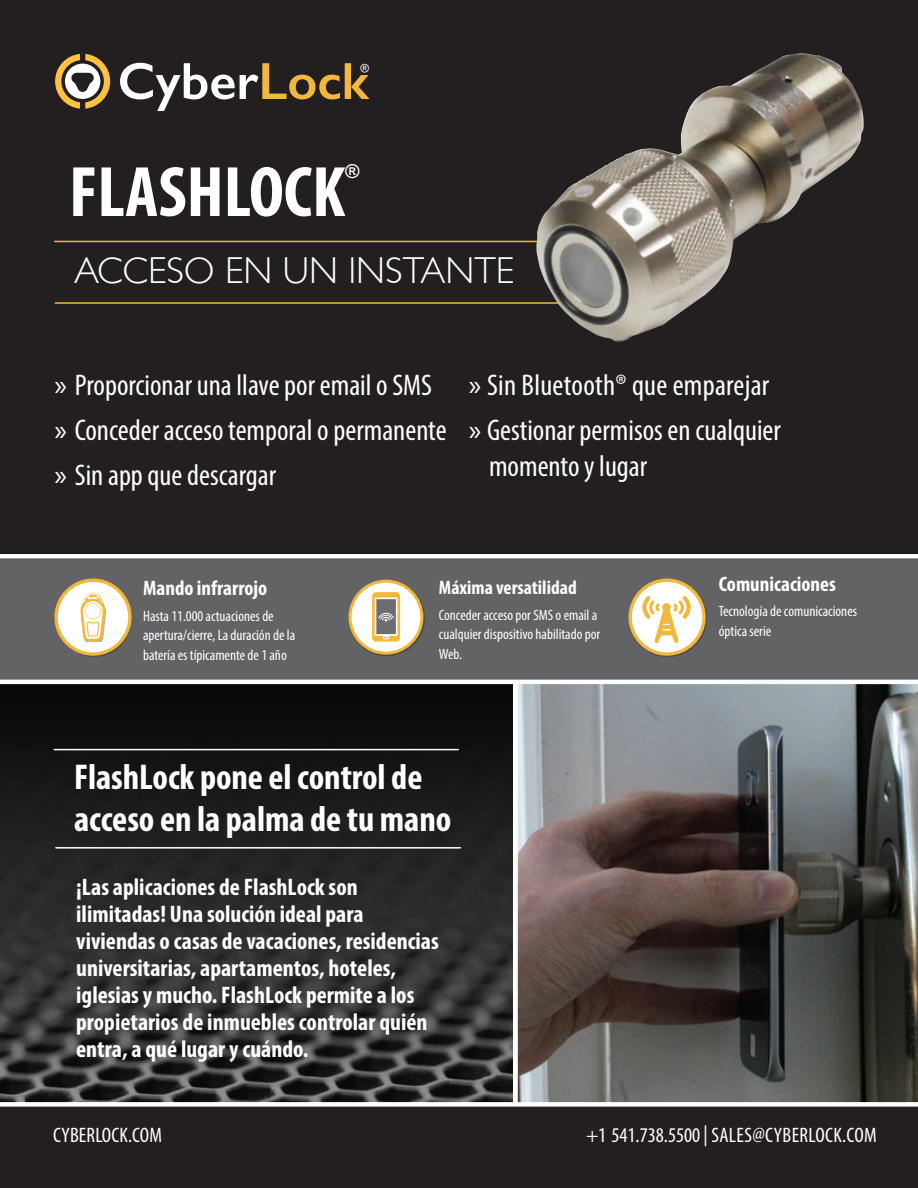
<style>
.page{position:relative;width:918px;height:1188px;background:#fff}
.page>*{position:absolute;margin:0;border:0;box-sizing:border-box;transform-origin:0 0}
.t1{font:700 condensed 72px "Myriad Pro";color:#fff}
.t2{font:600 52.5px "Gill Sans";color:#fff}
.t3{font:300 37.5px "Gill Sans";color:#fff}
.t4{font:700 condensed 36px/41.8px "Myriad Pro";color:#fff}
.t5{font:condensed 30px/36px "Myriad Pro";color:#fff}
.t6{font:700 condensed 24px/27px "Myriad Pro";color:#fff}
.t7{font:condensed 21px "Myriad Pro";letter-spacing:.01em;color:#fff}
.t8{font:700 condensed 21px "Myriad Pro";color:#fff}
.t9{font:700 condensed 19.5px "Myriad Pro";color:#fff}
.t10{font:600 19.2px "Gill Sans";color:#fff}
.t11{font:condensed 15px/19.5px "Myriad Pro";color:#fff}
.t12{font:11.7px "Gill Sans";color:#fff}
.s1{color:#f2b83c}
.s2{font-stretch:normal}
</style>
<div class="page">
<svg style="left:0;top:684px;width:513px;height:418px;background:#252626"></svg>
<div style="left:0;top:557px;width:918px;height:126px;background:#636366"></div>
<div style="left:0;top:1106px;width:918px;height:82px;background:#231f20"></div>
<div style="left:0;top:0;width:918px;height:554px;background:#231f20"></div>
<hr style="left:55px;top:241px;width:597px;height:1px;background:#f2b83c">
<hr style="left:55px;top:302px;width:590px;height:2px;background:#f2b83c">
<hr style="left:54px;top:749px;width:404px;height:1px;background:#fff">
<hr style="left:56px;top:847px;width:404px;height:2px;background:#fff">
<img style="left:518px;top:684px;width:400px;height:418px">
<hr style="left:0;top:680px;width:918px;height:4px;background:#fff">
<hr style="left:0;top:555px;width:918px;height:3px;background:#fff">
<div style="left:0;top:1102px;width:918px;height:5px;background:#fff"></div>
<svg style="left:55px;top:54px;width:55px;height:55px"></svg>
<img style="left:536px;top:53px;width:328px;height:289px">
<svg style="left:54px;top:579px;width:78px;height:77px"></svg>
<div style="left:349px;top:581px;width:75px;height:75px;background:#231f20;opacity:.38"></div>
<div style="left:350px;top:581px;width:72px;height:72px;background:#fff;border-radius:50%"></div>
<div style="left:348px;top:580px;width:75px;height:75px;border:3px solid #f1b73c;border-radius:50%"></div>
<svg style="left:373px;top:593px;width:27px;height:48px"></svg>
<div style="left:629px;top:579px;width:78px;height:78px;background:#231f20;opacity:.34"></div>
<svg style="left:630px;top:580px;width:74px;height:74px;background:#fdf4e3"></svg>
<div style="left:629px;top:579px;width:77px;height:77px;border:3px solid #f2b83c;border-radius:50%"></div>
<svg style="left:643px;top:596px;width:47px;height:47px;background:#fae6bb"></svg>
<p class="t2" style="left:118px;top:49px;width:253px">Cyber<span class="s1">Lock</span></p>
<p class="t12" style="left:361px;top:61px;width:10px">®</p>
<p class="t1" style="left:69px;top:147px;width:278px">FLASHLOCK</p>
<p class="t10" style="left:345px;top:160px;width:16px">®</p>
<p class="t3" style="left:74px;top:241px;width:442px">ACCESO EN UN INSTANTE</p>
<p class="t5" style="left:55px;top:367px;width:379px"><span class="s2">»</span> Proporcionar una llave por email o SMS</p>
<p class="t5" style="left:55px;top:412px;width:394px"><span class="s2">»</span> Conceder acceso temporal o permanente</p>
<p class="t5" style="left:55px;top:457px;width:223px"><span class="s2">»</span> Sin app que descargar</p>
<p class="t5" style="left:469px;top:367px;width:302px"><span class="s2">»</span> Sin Bluetooth® que emparejar</p>
<p class="t5" style="left:489px;top:412px;width:293px;text-indent:-20px"><span class="s2">»</span> Gestionar permisos en cualquier momento y lugar</p>
<p class="t8" style="left:143px;top:575px;width:126px">Mando infrarrojo</p>
<p class="t11" style="left:143px;top:606px;width:154px">Hasta 11.000 actuaciones de apertura/cierre, La duración de la batería es típicamente de 1 año</p>
<p class="t9" style="left:439px;top:575px;width:139px">Máxima versatilidad</p>
<p class="t11" style="left:439px;top:605px;width:163px">Conceder acceso por SMS o email a cualquier dispositivo habilitado por<br>Web.</p>
<p class="t4" style="left:74px;top:755px;width:379px">FlashLock pone el control de acceso en la palma de tu mano</p>
<p class="t6" style="left:76px;top:873px;width:364px">¡Las aplicaciones de FlashLock son ilimitadas! Una solución ideal para viviendas o casas de vacaciones, residencias universitarias, apartamentos, hoteles, iglesias y mucho. FlashLock permite a los propietarios de inmuebles controlar quién entra, a qué lugar y cuándo.</p>
<p class="t8" style="left:719px;top:571px;width:119px">Comunicaciones</p>
<p class="t11" style="left:719px;top:601px;width:140px">Tecnología de comunicaciones óptica serie</p>
<p class="t7" style="left:53px;top:1123px;width:111px">CYBERLOCK.COM</p>
<p class="t7" style="left:586px;top:1123px;width:292px">+1 541.738.5500 | SALES@CYBERLOCK.COM</p>
</div>
